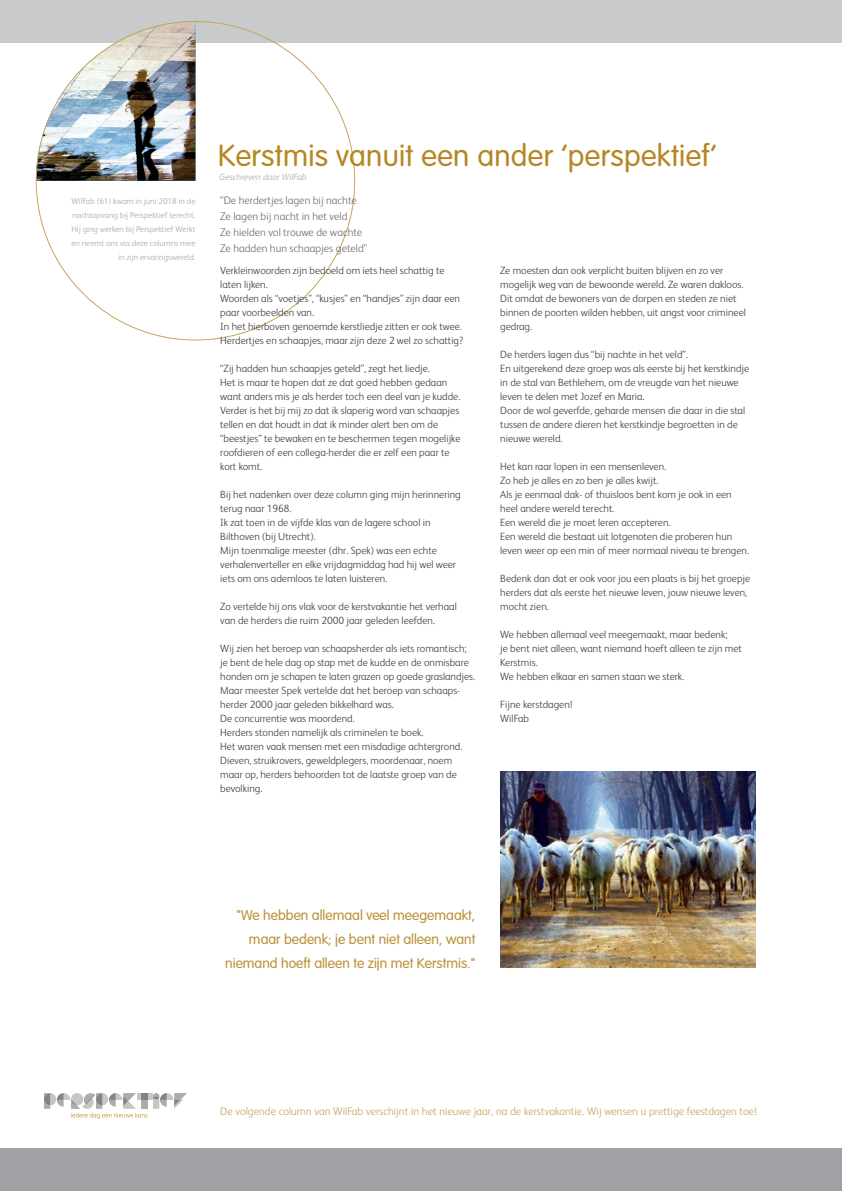
<style>
.page{position:relative;width:842px;height:1191px;background:#fff}
.page>*{position:absolute;margin:0;border:0;box-sizing:border-box;transform-origin:0 0}
.t1{font:300 30px "VAG Rounded LT Pro";letter-spacing:.01em;color:#b48723}
.t2{font:300 14px/24px "VAG Rounded LT Pro";color:#ba9034;text-align:right}
.t3{font:300 11px "FS Albert";color:#6c6d70}
.t4{font:300 11px "FS Albert";color:#c7a45d}
.t5{font:300 10.5px/14px "FS Albert";color:#3e3e3f}
.t6{font:italic 300 9px "FS Albert";color:#a8a9ad}
.t7{font:300 8.5px "FS Albert";color:#a8a9ad}
.s1{color:#b48723}
</style>
<div class="page">
<div style="left:0;top:1148px;width:842px;height:43px;background:#a0a1a5"></div>
<svg style="left:44px;top:1093px;width:143px;height:25px"></svg>
<div style="left:0;top:0;width:842px;height:43px;background:#c9cacc"></div>
<img style="left:36px;top:21px;width:159px;height:160px">
<img style="left:500px;top:771px;width:255px;height:196px">
<p class="t7" style="left:72px;top:196px;width:125px">WilFab (61) kwam in juni 2018 in de</p>
<p class="t7" style="left:73px;top:210px;width:124px">nachtopvang bij Perspektief terecht.</p>
<p class="t7" style="left:72px;top:224px;width:125px">Hij ging werken bij Perspektief Werkt</p>
<p class="t7" style="left:71px;top:238px;width:126px">en neemt ons via deze columns mee</p>
<p class="t7" style="left:118px;top:252px;width:78px">in zijn ervaringswereld.</p>
<p class="t1" style="left:218px;top:138px;width:500px">Kerstmis vanuit een ander ‘perspektief’</p>
<p class="t6" style="left:220px;top:171px;width:88px">Geschreven door WilFab</p>
<p class="t3" style="left:220px;top:193px;width:138px">“De herdertjes lagen bij nachte</p>
<p class="t3" style="left:220px;top:209px;width:129px">Ze lagen bij nacht in het veld</p>
<p class="t3" style="left:220px;top:225px;width:144px">Ze hielden vol trouwe de wachte</p>
<p class="t3" style="left:220px;top:241px;width:149px">Ze hadden hun schaapjes geteld”</p>
<p class="t5" style="left:220px;top:263px;width:226px">Verkleinwoorden zijn bedoeld om iets heel schattig te</p>
<p class="t5" style="left:220px;top:277px;width:49px">laten lijken.</p>
<p class="t5" style="left:220px;top:291px;width:241px">Woorden als “voetjes”, “kusjes” en “handjes” zijn daar een paar voorbeelden van.</p>
<p class="t5" style="left:220px;top:319px;width:243px">In het hierboven genoemde kerstliedje zitten er ook twee.</p>
<p class="t5" style="left:220px;top:333px;width:245px">Herdertjes en schaapjes, maar zijn deze 2 wel zo schattig?</p>
<p class="t5" style="left:220px;top:361px;width:211px">“Zij hadden hun schaapjes geteld”, zegt het liedje.</p>
<p class="t5" style="left:220px;top:375px;width:229px">Het is maar te hopen dat ze dat goed hebben gedaan</p>
<p class="t5" style="left:220px;top:389px;width:242px">want anders mis je als herder toch een deel van je kudde.</p>
<p class="t5" style="left:220px;top:403px;width:240px">Verder is het bij mij zo dat ik slaperig word van schaapjes</p>
<p class="t5" style="left:220px;top:417px;width:242px">tellen en dat houdt in dat ik minder alert ben om de “beestjes” te bewaken en te beschermen tegen mogelijke roofdieren of een collega-herder die er zelf een paar te</p>
<p class="t5" style="left:220px;top:459px;width:44px">kort komt.</p>
<p class="t5" style="left:220px;top:487px;width:242px">Bij het nadenken over deze column ging mijn herinnering terug naar 1968.</p>
<p class="t5" style="left:220px;top:515px;width:212px">Ik zat toen in de vijfde klas van de lagere school in</p>
<p class="t5" style="left:220px;top:529px;width:97px">Bilthoven (bij Utrecht).</p>
<p class="t5" style="left:220px;top:543px;width:218px">Mijn toenmalige meester (dhr. Spek) was een echte</p>
<p class="t5" style="left:220px;top:557px;width:237px">verhalenverteller en elke vrijdagmiddag had hij wel weer</p>
<p class="t5" style="left:220px;top:571px;width:169px">iets om ons ademloos te laten luisteren.</p>
<p class="t5" style="left:220px;top:599px;width:238px">Zo vertelde hij ons vlak voor de kerstvakantie het verhaal</p>
<p class="t5" style="left:220px;top:613px;width:216px">van de herders die ruim 2000 jaar geleden leefden.</p>
<p class="t5" style="left:220px;top:641px;width:256px">Wij zien het beroep van schaapsherder als iets romantisch; je bent de hele dag op stap met de kudde en de onmisbare honden om je schapen te laten grazen op goede graslandjes.</p>
<p class="t5" style="left:220px;top:683px;width:241px">Maar meester Spek vertelde dat het beroep van schaaps&shy;herder 2000 jaar geleden bikkelhard was.</p>
<p class="t5" style="left:220px;top:711px;width:136px">De concurrentie was moordend.</p>
<p class="t5" style="left:220px;top:725px;width:205px">Herders stonden namelijk als criminelen te boek.</p>
<p class="t5" style="left:220px;top:739px;width:244px">Het waren vaak mensen met een misdadige achtergrond.</p>
<p class="t5" style="left:220px;top:753px;width:238px">Dieven, struikrovers, geweldplegers, moordenaar, noem maar op, herders behoorden tot de laatste groep van de bevolking.</p>
<p class="t5" style="left:500px;top:263px;width:224px">Ze moesten dan ook verplicht buiten blijven en zo ver</p>
<p class="t5" style="left:500px;top:277px;width:245px">mogelijk weg van de bewoonde wereld. Ze waren dakloos.</p>
<p class="t5" style="left:500px;top:291px;width:247px">Dit omdat de bewoners van de dorpen en steden ze niet binnen de poorten wilden hebben, uit angst voor crimineel gedrag.</p>
<p class="t5" style="left:500px;top:347px;width:189px">De herders lagen dus “bij nachte in het veld”.</p>
<p class="t5" style="left:500px;top:361px;width:250px">En uitgerekend deze groep was als eerste bij het kerstkindje in de stal van Bethlehem, om de vreugde van het nieuwe leven te delen met Jozef en Maria.</p>
<p class="t5" style="left:500px;top:403px;width:246px">Door de wol geverfde, geharde mensen die daar in die stal tussen de andere dieren het kerstkindje begroetten in de nieuwe wereld.</p>
<p class="t5" style="left:500px;top:459px;width:168px">Het kan raar lopen in een mensenleven.</p>
<p class="t5" style="left:500px;top:473px;width:160px">Zo heb je alles en zo ben je alles kwijt.</p>
<p class="t5" style="left:500px;top:487px;width:233px">Als je eenmaal dak- of thuisloos bent kom je ook in een</p>
<p class="t5" style="left:500px;top:501px;width:116px">heel andere wereld terecht.</p>
<p class="t5" style="left:500px;top:515px;width:172px">Een wereld die je moet leren accepteren.</p>
<p class="t5" style="left:500px;top:529px;width:250px">Een wereld die bestaat uit lotgenoten die proberen hun leven weer op een min of meer normaal niveau te brengen.</p>
<p class="t5" style="left:500px;top:571px;width:251px">Bedenk dan dat er ook voor jou een plaats is bij het groepje herders dat als eerste het nieuwe leven, jouw nieuwe leven, mocht zien.</p>
<p class="t5" style="left:500px;top:627px;width:229px">We hebben allemaal veel meegemaakt, maar bedenk;</p>
<p class="t5" style="left:500px;top:641px;width:243px">je bent niet alleen, want niemand hoeft alleen te zijn met<br>Kerstmis.</p>
<p class="t5" style="left:500px;top:669px;width:186px">We hebben elkaar en samen staan we sterk.</p>
<p class="t5" style="left:500px;top:697px;width:74px">Fijne kerstdagen!</p>
<p class="t5" style="left:500px;top:711px;width:30px">WilFab</p>
<p class="t2" style="left:236px;top:903px;width:240px"><span class="s1">"</span>We hebben allemaal veel meegemaakt, maar bedenk; je bent niet alleen, want</p>
<p class="t2" style="left:225px;top:951px;width:252px">niemand hoeft alleen te zijn met Kerstmis.<span class="s1">"</span></p>
<p class="t4" style="left:220px;top:1103px;width:538px">De volgende column van WilFab verschijnt in het nieuwe jaar, na de kerstvakantie. Wij wensen u prettige feestdagen toe!</p>
</div>
